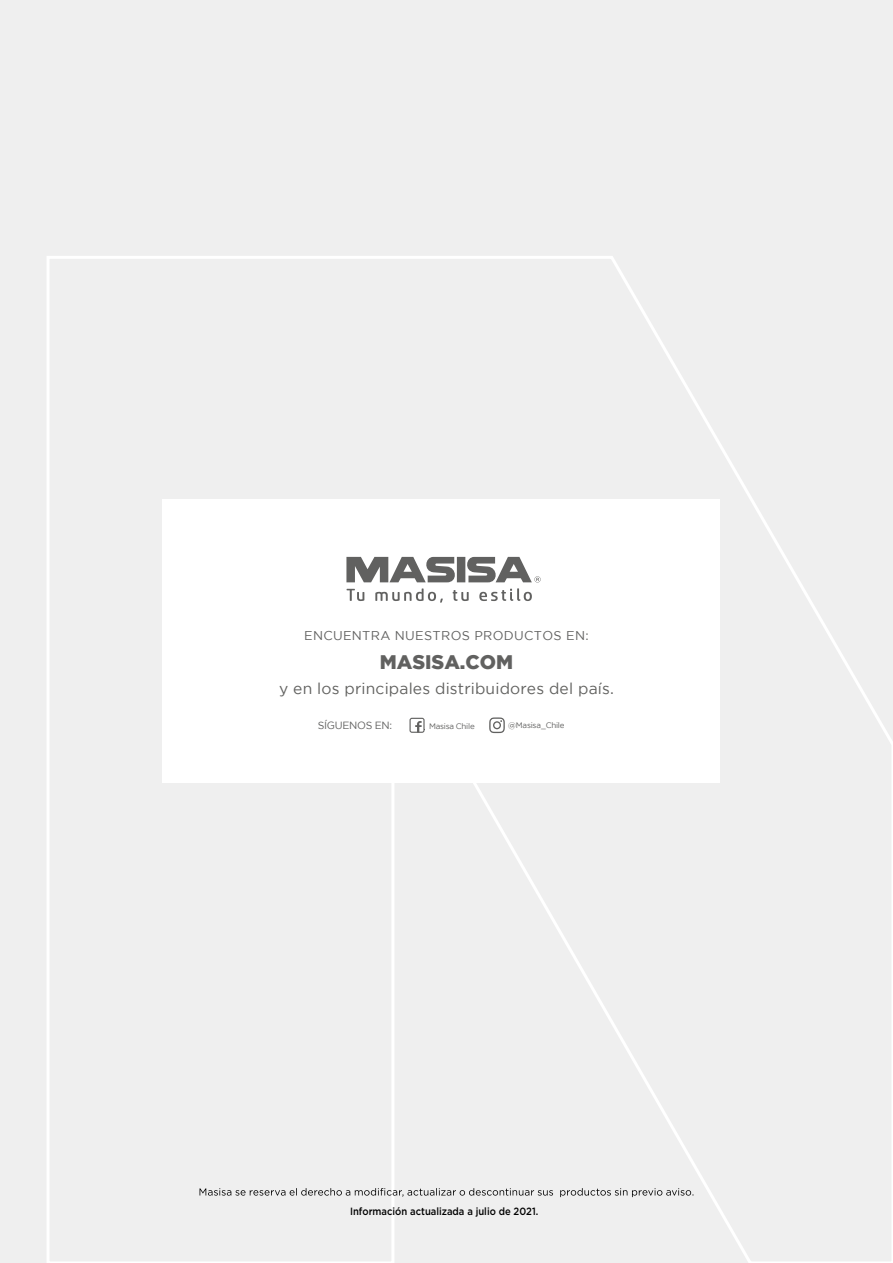
<style>
.page{position:relative;width:893px;height:1263px;background:#efefef}
.page>*{position:absolute;margin:0;border:0;box-sizing:border-box;transform-origin:0 0}
.t1{font:900 19.65px "Gotham";color:#616160}
.t2{font:15.6px "Gotham";letter-spacing:.01em;color:#626260}
.t3{font:12.75px "Gotham";letter-spacing:.025em;color:#616160}
.t4{font:500 10.5px "Gotham";color:#000;scale:.9 1}
.t5{font:10.5px "Gotham";letter-spacing:-.03em;color:#616160}
.t6{font:7.95px "Gotham";letter-spacing:-.025em;color:#616160}
</style>
<div class="page">
<div style="left:45px;top:253px;width:848px;height:1010px;background:#efefef"></div>
<div style="left:162px;top:500px;width:558px;height:283px;background:#fff"></div>
<svg style="left:347px;top:589px;width:17px;height:12px"></svg>
<svg style="left:375px;top:588px;width:68px;height:15px"></svg>
<svg style="left:453px;top:590px;width:16px;height:11px"></svg>
<svg style="left:479px;top:588px;width:53px;height:13px"></svg>
<svg style="left:346px;top:557px;width:195px;height:25px"></svg>
<svg style="left:409px;top:718px;width:16px;height:15px"></svg>
<svg style="left:489px;top:717px;width:16px;height:16px"></svg>
<svg style="left:200px;top:1188px;width:493px;height:9px"></svg>
<p class="t3" style="left:304px;top:628px;width:286px">ENCUENTRA NUESTROS PRODUCTOS EN:</p>
<p class="t1" style="left:380px;top:648px;width:135px">MASISA.COM</p>
<p class="t2" style="left:279px;top:678px;width:336px">y en los principales distribuidores del país.</p>
<p class="t5" style="left:318px;top:718px;width:76px">SÍGUENOS EN:</p>
<p class="t6" style="left:429px;top:721px;width:47px">Masisa Chile</p>
<p class="t6" style="left:508px;top:720px;width:58px">@Masisa_Chile</p>
<p class="t4" style="left:350px;top:1205px;width:211px">Información actualizada a julio de 2021.</p>
</div>
